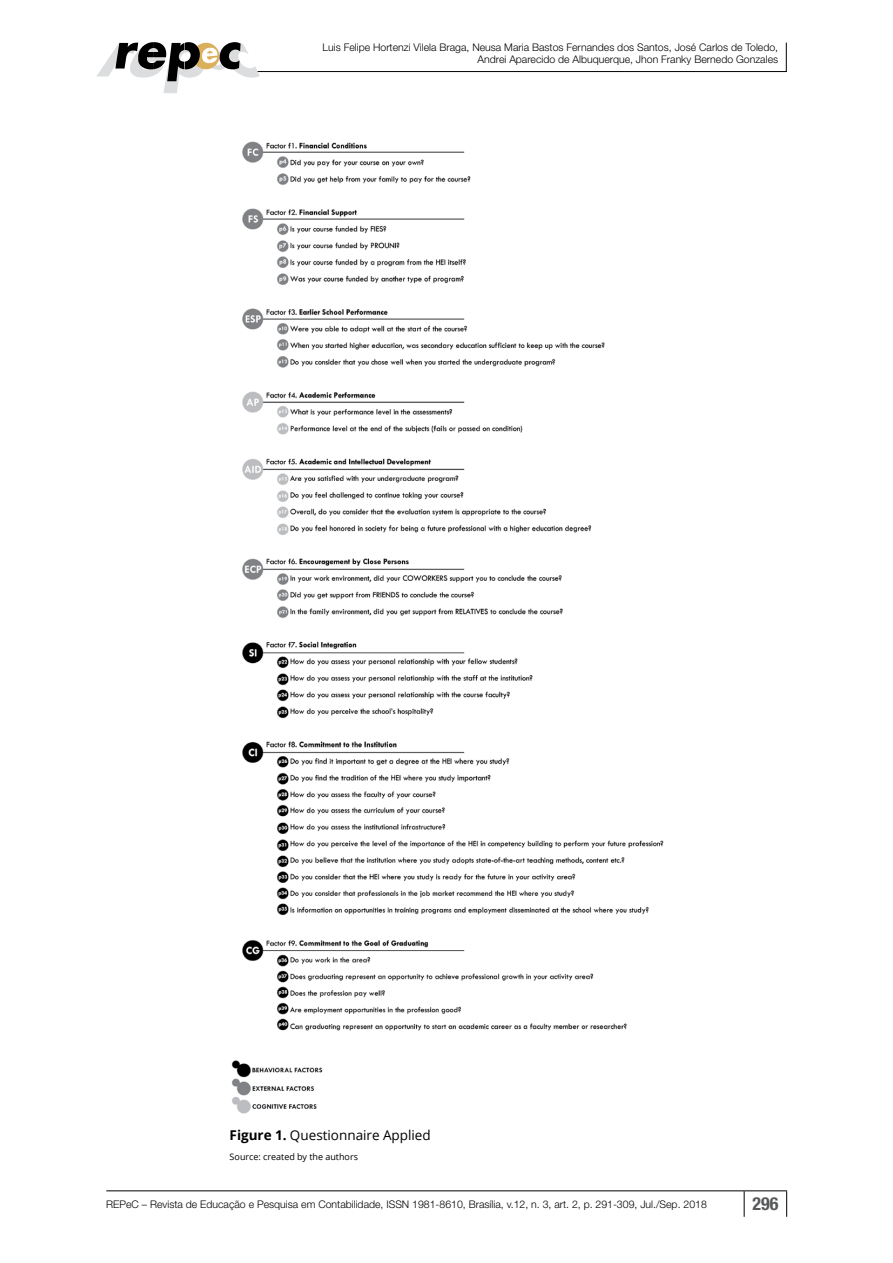
<style>
.page{position:relative;width:893px;height:1263px;background:#fff}
.page>*{position:absolute;margin:0;border:0;box-sizing:border-box;transform-origin:0 0}
.t1{font:700 condensed 18px "Helvetica Neue LT Std";color:#58595b}
.t2{font:13.5px "Open Sans";color:#000}
.t3{font:300 10.5px/12px "Helvetica Neue LT Std";color:#000;text-align:right}
.t4{font:9px "Open Sans";color:#000}
.s1{font-weight:700}
</style>
<div class="page">
<hr style="left:106px;top:1190px;width:638px;height:1px;background:#000">
<hr style="left:744px;top:1190px;width:43px;height:1px;background:#000">
<svg style="left:744px;top:1191px;width:1px;height:26px"></svg>
<svg style="left:786px;top:1191px;width:1px;height:26px"></svg>
<hr style="left:255px;top:71px;width:531px;height:1px;background:#000">
<svg style="left:97px;top:42px;width:163px;height:51px"></svg>
<svg style="left:786px;top:43px;width:1px;height:29px"></svg>
<img style="left:231px;top:141px;width:433px;height:973px">
<p class="t3" style="left:323px;top:41px;width:457px">Luis Felipe Hortenzi Vilela Braga, Neusa Maria Bastos Fernandes dos Santos, José Carlos de Toledo,<br>Andrei Aparecido de Albuquerque, Jhon Franky Bernedo Gonzales</p>
<p class="t2" style="left:230px;top:1126px;width:203px"><span class="s1">Figure 1.</span> Questionnaire Applied</p>
<p class="t4" style="left:230px;top:1151px;width:130px">Source: created by the authors</p>
<p class="t3" style="left:106px;top:1198px;width:602px">REPeC – Revista de Educação e Pesquisa em Contabilidade, ISSN 1981-8610, Brasília, v.12, n. 3, art. 2, p. 291-309, Jul./Sep. 2018</p>
<h1 class="t1" style="left:752px;top:1192px;width:27px">296</h1>
</div>
